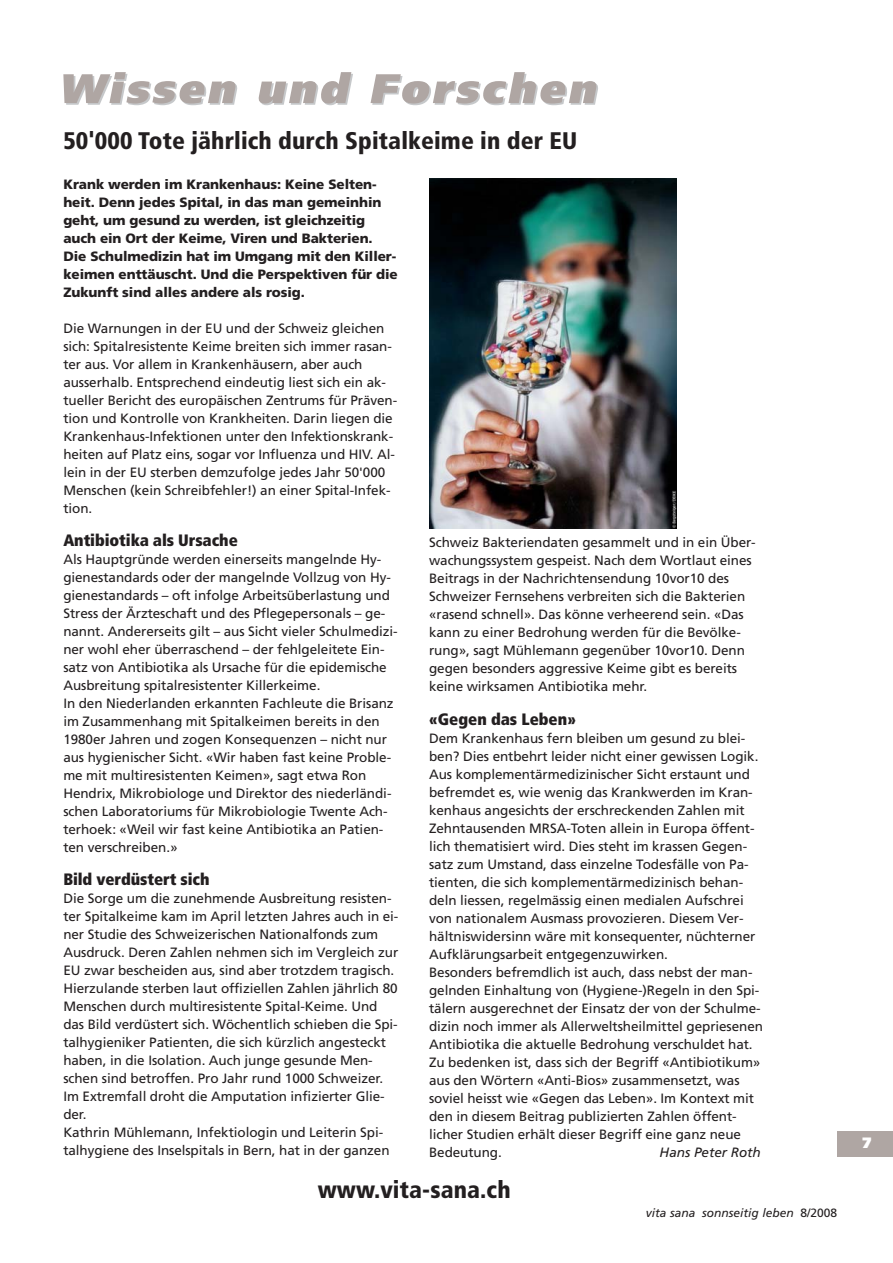
<style>
.page{position:relative;width:893px;height:1263px;background:#fff}
.page>*{position:absolute;margin:0;border:0;box-sizing:border-box;transform-origin:0 0}
.t1{font:900 condensed 24px "Frutiger";letter-spacing:.005em;color:#231f20}
.t2{font:900 condensed 16.5px "Frutiger";letter-spacing:-.005em;color:#231f20}
.t3{font:900 15px "Frutiger";color:#fff}
.t4{font:13.5px/18px "Frutiger";letter-spacing:-.005em;color:#231f20}
.t5{font:900 13.5px/18px "Frutiger";letter-spacing:-.005em;color:#231f20}
.t6{font:italic 13.5px "Frutiger";color:#231f20}
.t7{font:italic 12px "Frutiger";color:#231f20}
.s1{font-style:normal}
</style>
<div class="page">
<div style="left:837px;top:1131px;width:55px;height:25px;background:#afa6a3"></div>
<svg style="left:63px;top:72px;width:175px;height:33px"></svg>
<svg style="left:258px;top:72px;width:95px;height:33px"></svg>
<svg style="left:371px;top:72px;width:227px;height:33px"></svg>
<img style="left:429px;top:178px;width:248px;height:350px">
<h1 class="t1" style="left:63px;top:131px;width:515px">50'000 Tote jährlich durch Spitalkeime in der EU</h1>
<p class="t5" style="left:63px;top:176px;width:336px">Krank werden im Krankenhaus: Keine Selten&shy;heit. Denn jedes Spital, in das man gemeinhin geht, um gesund zu werden, ist gleichzeitig auch ein Ort der Keime, Viren und Bakterien.<br>Die Schulmedizin hat im Umgang mit den Killer&shy;keimen enttäuscht. Und die Perspektiven für die Zukunft sind alles andere als rosig.</p>
<p class="t4" style="left:63px;top:320px;width:335px">Die Warnungen in der EU und der Schweiz gleichen sich: Spitalresistente Keime breiten sich immer rasan&shy;ter aus. Vor allem in Krankenhäusern, aber auch ausserhalb. Entsprechend eindeutig liest sich ein ak&shy;tueller Bericht des europäischen Zentrums für Präven&shy;tion und Kontrolle von Krankheiten. Darin liegen die Krankenhaus-Infektionen unter den Infektionskrank&shy;heiten auf Platz eins, sogar vor Influenza und HIV. Al&shy;lein in der EU sterben demzufolge jedes Jahr 50'000<br>Menschen (kein Schreibfehler!) an einer Spital-Infek&shy;tion.</p>
<p class="t2" style="left:63px;top:533px;width:176px">Antibiotika als Ursache</p>
<p class="t4" style="left:63px;top:551px;width:336px">Als Hauptgründe werden einerseits mangelnde Hy&shy;gienestandards oder der mangelnde Vollzug von Hy&shy;gienestandards – oft infolge Arbeitsüberlastung und Stress der Ärzteschaft und des Pflegepersonals – ge&shy;nannt. Andererseits gilt – aus Sicht vieler Schulmedizi&shy;ner wohl eher überraschend – der fehlgeleitete Ein&shy;satz von Antibiotika als Ursache für die epidemische Ausbreitung spitalresistenter Killerkeime.<br>In den Niederlanden erkannten Fachleute die Brisanz im Zusammenhang mit Spitalkeimen bereits in den 1980er Jahren und zogen Konsequenzen – nicht nur aus hygienischer Sicht. «Wir haben fast keine Proble&shy;me mit multiresistenten Keimen», sagt etwa Ron Hendrix, Mikrobiologe und Direktor des niederländi&shy;schen Laboratoriums für Mikrobiologie Twente Ach&shy;terhoek: «Weil wir fast keine Antibiotika an Patien&shy;ten verschreiben.»</p>
<p class="t2" style="left:63px;top:873px;width:148px">Bild verdüstert sich</p>
<p class="t4" style="left:63px;top:890px;width:337px">Die Sorge um die zunehmende Ausbreitung resisten&shy;ter Spitalkeime kam im April letzten Jahres auch in ei&shy;ner Studie des Schweizerischen Nationalfonds zum Ausdruck. Deren Zahlen nehmen sich im Vergleich zur EU zwar bescheiden aus, sind aber trotzdem tragisch.<br>Hierzulande sterben laut offiziellen Zahlen jährlich 80<br>Menschen durch multiresistente Spital-Keime. Und das Bild verdüstert sich. Wöchentlich schieben die Spi&shy;talhygieniker Patienten, die sich kürzlich angesteckt haben, in die Isolation. Auch junge gesunde Men&shy;schen sind betroffen. Pro Jahr rund 1000 Schweizer.<br>Im Extremfall droht die Amputation infizierter Glie&shy;der.<br>Kathrin Mühlemann, Infektiologin und Leiterin Spi&shy;talhygiene des Inselspitals in Bern, hat in der ganzen</p>
<p class="t4" style="left:429px;top:535px;width:328px">Schweiz Bakteriendaten gesammelt und in ein Über&shy;wachungssystem gespeist. Nach dem Wortlaut eines Beitrags in der Nachrichtensendung 10vor10 des Schweizer Fernsehens verbreiten sich die Bakterien «rasend schnell». Das könne verheerend sein. «Das kann zu einer Bedrohung werden für die Bevölke&shy;rung», sagt Mühlemann gegenüber 10vor10. Denn gegen besonders aggressive Keime gibt es bereits keine wirksamen Antibiotika mehr.</p>
<p class="t2" style="left:429px;top:712px;width:149px">«Gegen das Leben»</p>
<p class="t4" style="left:429px;top:730px;width:335px">Dem Krankenhaus fern bleiben um gesund zu blei&shy;ben? Dies entbehrt leider nicht einer gewissen Logik.<br>Aus komplementärmedizinischer Sicht erstaunt und befremdet es, wie wenig das Krankwerden im Kran&shy;kenhaus angesichts der erschreckenden Zahlen mit Zehntausenden MRSA-Toten allein in Europa öffent&shy;lich thematisiert wird. Dies steht im krassen Gegen&shy;satz zum Umstand, dass einzelne Todesfälle von Pa&shy;tienten, die sich komplementärmedizinisch behan&shy;deln liessen, regelmässig einen medialen Aufschrei von nationalem Ausmass provozieren. Diesem Ver&shy;hältniswidersinn wäre mit konsequenter, nüchterner Aufklärungsarbeit entgegenzuwirken.<br>Besonders befremdlich ist auch, dass nebst der man&shy;gelnden Einhaltung von (Hygiene-)Regeln in den Spi&shy;tälern ausgerechnet der Einsatz der von der Schulme&shy;dizin noch immer als Allerweltsheilmittel gepriesenen Antibiotika die aktuelle Bedrohung verschuldet hat.<br>Zu bedenken ist, dass sich der Begriff «Antibiotikum» aus den Wörtern «Anti-Bios» zusammensetzt, was soviel heisst wie «Gegen das Leben». Im Kontext mit den in diesem Beitrag publizierten Zahlen öffent&shy;licher Studien erhält dieser Begriff eine ganz neue Bedeutung.</p>
<p class="t6" style="left:660px;top:1146px;width:103px">Hans Peter Roth</p>
<h1 class="t1" style="left:318px;top:1180px;width:194px">www.vita-sana.ch</h1>
<p class="t7" style="left:646px;top:1207px;width:193px">vita sana sonnseitig leben <span class="s1">8/2008</span></p>
<p class="t3" style="left:862px;top:1136px;width:10px">7</p>
</div>
